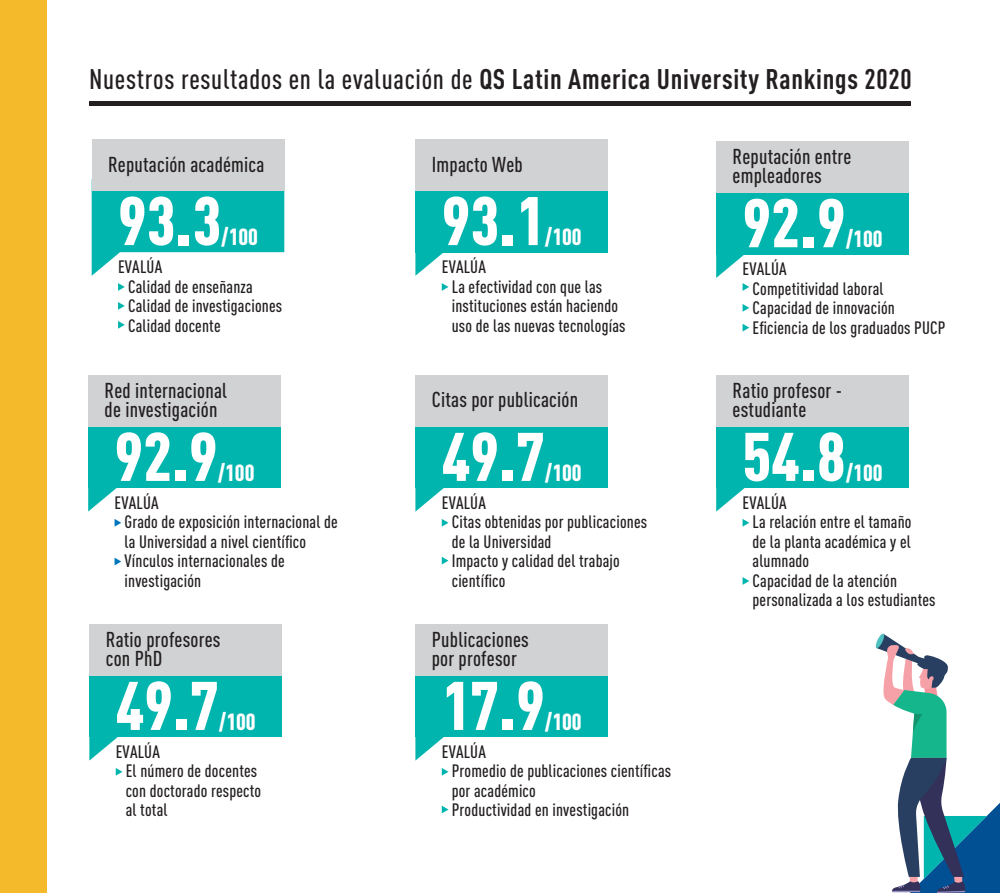
<style>
.page{position:relative;width:1000px;height:893px;background:#fff}
.page>*{position:absolute;margin:0;border:0;box-sizing:border-box;transform-origin:0 0}
.t1{font:900 condensed 67.5px "DINOT";color:#fff}
.t2{font:700 condensed 28.05px "DINOT";letter-spacing:.025em;color:#231f20}
.t3{font:900 condensed 23.1px "DINOT";color:#fff}
.t4{font:500 condensed 21.3px/19.5px "DINOT";letter-spacing:.01em;color:#231f20}
.t5{font:500 condensed 17.7px/19.5px "DINOT";letter-spacing:.01em;color:#231f20}
.s1{font-weight:500}
</style>
<div class="page">
<div style="left:0;top:0;width:47px;height:893px;background:#f4ba2c"></div>
<div style="left:89px;top:101px;width:821px;height:5px;background:#231f20"></div>
<svg style="left:92px;top:190px;width:192px;height:86px"></svg>
<div style="left:92px;top:139px;width:192px;height:51px;background:#d1d2d4"></div>
<svg style="left:118px;top:283px;width:7px;height:8px"></svg>
<svg style="left:118px;top:302px;width:7px;height:8px"></svg>
<svg style="left:118px;top:321px;width:7px;height:8px"></svg>
<svg style="left:415px;top:252px;width:28px;height:24px"></svg>
<div style="left:415px;top:179px;width:193px;height:73px;background:#00b5ae"></div>
<div style="left:415px;top:139px;width:193px;height:51px;background:#d1d2d4"></div>
<svg style="left:441px;top:283px;width:7px;height:8px"></svg>
<div style="left:716px;top:181px;width:192px;height:73px;background:#00b5ae"></div>
<div style="left:716px;top:141px;width:192px;height:51px;background:#d1d2d4"></div>
<svg style="left:114px;top:519px;width:7px;height:8px"></svg>
<svg style="left:88px;top:488px;width:28px;height:24px"></svg>
<div style="left:88px;top:415px;width:193px;height:73px;background:#00b5ae"></div>
<div style="left:88px;top:375px;width:193px;height:51px;background:#d1d2d4"></div>
<svg style="left:415px;top:488px;width:28px;height:24px"></svg>
<div style="left:415px;top:415px;width:193px;height:73px;background:#00b5ae"></div>
<div style="left:415px;top:375px;width:193px;height:51px;background:#d1d2d4"></div>
<svg style="left:441px;top:519px;width:7px;height:8px"></svg>
<svg style="left:441px;top:557px;width:7px;height:7px"></svg>
<svg style="left:716px;top:488px;width:28px;height:24px"></svg>
<div style="left:716px;top:415px;width:192px;height:73px;background:#00b5ae"></div>
<div style="left:716px;top:375px;width:192px;height:51px;background:#d1d2d4"></div>
<svg style="left:742px;top:519px;width:7px;height:8px"></svg>
<svg style="left:742px;top:577px;width:7px;height:8px"></svg>
<svg style="left:89px;top:737px;width:29px;height:24px"></svg>
<div style="left:89px;top:664px;width:193px;height:73px;background:#00b5ae"></div>
<div style="left:89px;top:624px;width:193px;height:51px;background:#d1d2d4"></div>
<svg style="left:116px;top:768px;width:6px;height:8px"></svg>
<svg style="left:415px;top:737px;width:28px;height:24px"></svg>
<div style="left:415px;top:664px;width:193px;height:73px;background:#00b5ae"></div>
<div style="left:415px;top:624px;width:193px;height:51px;background:#d1d2d4"></div>
<svg style="left:114px;top:558px;width:7px;height:7px"></svg>
<svg style="left:441px;top:768px;width:7px;height:8px"></svg>
<svg style="left:441px;top:806px;width:7px;height:7px"></svg>
<svg style="left:716px;top:254px;width:33px;height:37px"></svg>
<svg style="left:742px;top:304px;width:7px;height:8px"></svg>
<svg style="left:742px;top:324px;width:7px;height:8px"></svg>
<svg style="left:875px;top:633px;width:124px;height:260px"></svg>
<h2 class="t2" style="left:89px;top:62px;width:823px"><span class="s1">Nuestros resultados en la evaluación de</span> QS Latin America University Rankings 2020</h2>
<p class="t4" style="left:108px;top:154px;width:158px">Reputación académica</p>
<h1 class="t1" style="left:118px;top:179px;width:105px">93.3</h1>
<h3 class="t3" style="left:221px;top:222px;width:38px">/100</h3>
<p class="t5" style="left:128px;top:257px;width:156px;text-indent:-10px">EVALÚA<br>Calidad de enseñanza<br>Calidad de investigaciones<br>Calidad docente</p>
<p class="t4" style="left:105px;top:380px;width:124px">Red internacional de investigación</p>
<h1 class="t1" style="left:114px;top:415px;width:105px">92.9</h1>
<h3 class="t3" style="left:218px;top:458px;width:38px">/100</h3>
<p class="t5" style="left:124px;top:493px;width:215px;text-indent:-10px">EVALÚA<br>Grado de exposición internacional de la Universidad a nivel científico<br>Vínculos internacionales de investigación</p>
<p class="t4" style="left:106px;top:629px;width:116px">Ratio profesores con PhD</p>
<h1 class="t1" style="left:116px;top:664px;width:105px">49.7</h1>
<h3 class="t3" style="left:219px;top:707px;width:38px">/100</h3>
<p class="t5" style="left:126px;top:742px;width:137px;text-indent:-10px">EVALÚA<br>El número de docentes con doctorado respecto al total</p>
<p class="t4" style="left:431px;top:154px;width:92px">Impacto Web</p>
<h1 class="t1" style="left:441px;top:179px;width:105px">93.1</h1>
<h3 class="t3" style="left:544px;top:222px;width:38px">/100</h3>
<p class="t5" style="left:451px;top:257px;width:175px;text-indent:-10px">EVALÚA<br>La efectividad con que las instituciones están haciendo uso de las nuevas tecnologías</p>
<p class="t4" style="left:431px;top:390px;width:148px">Citas por publicación</p>
<h1 class="t1" style="left:441px;top:415px;width:105px">49.7</h1>
<h3 class="t3" style="left:544px;top:458px;width:38px">/100</h3>
<p class="t5" style="left:451px;top:493px;width:197px;text-indent:-10px">EVALÚA<br>Citas obtenidas por publicaciones de la Universidad<br>Impacto y calidad del trabajo científico</p>
<p class="t4" style="left:431px;top:629px;width:98px">Publicaciones por profesor</p>
<h1 class="t1" style="left:441px;top:664px;width:105px">17.9</h1>
<h3 class="t3" style="left:544px;top:707px;width:38px">/100</h3>
<p class="t5" style="left:451px;top:742px;width:221px;text-indent:-10px">EVALÚA<br>Promedio de publicaciones científicas por académico<br>Productividad en investigación</p>
<p class="t4" style="left:732px;top:146px;width:120px">Reputación entre empleadores</p>
<h1 class="t1" style="left:742px;top:181px;width:105px">92.9</h1>
<h3 class="t3" style="left:845px;top:225px;width:38px">/100</h3>
<p class="t5" style="left:752px;top:259px;width:194px;text-indent:-10px">EVALÚA<br>Competitividad laboral<br>Capacidad de innovación<br>Eficiencia de los graduados PUCP</p>
<p class="t4" style="left:732px;top:380px;width:111px">Ratio profesor - estudiante</p>
<h1 class="t1" style="left:742px;top:415px;width:105px">54.8</h1>
<h3 class="t3" style="left:845px;top:458px;width:38px">/100</h3>
<p class="t5" style="left:752px;top:493px;width:184px;text-indent:-10px">EVALÚA<br>La relación entre el tamaño<br>de la planta académica y el alumnado<br>Capacidad de la atención personalizada a los estudiantes</p>
</div>
